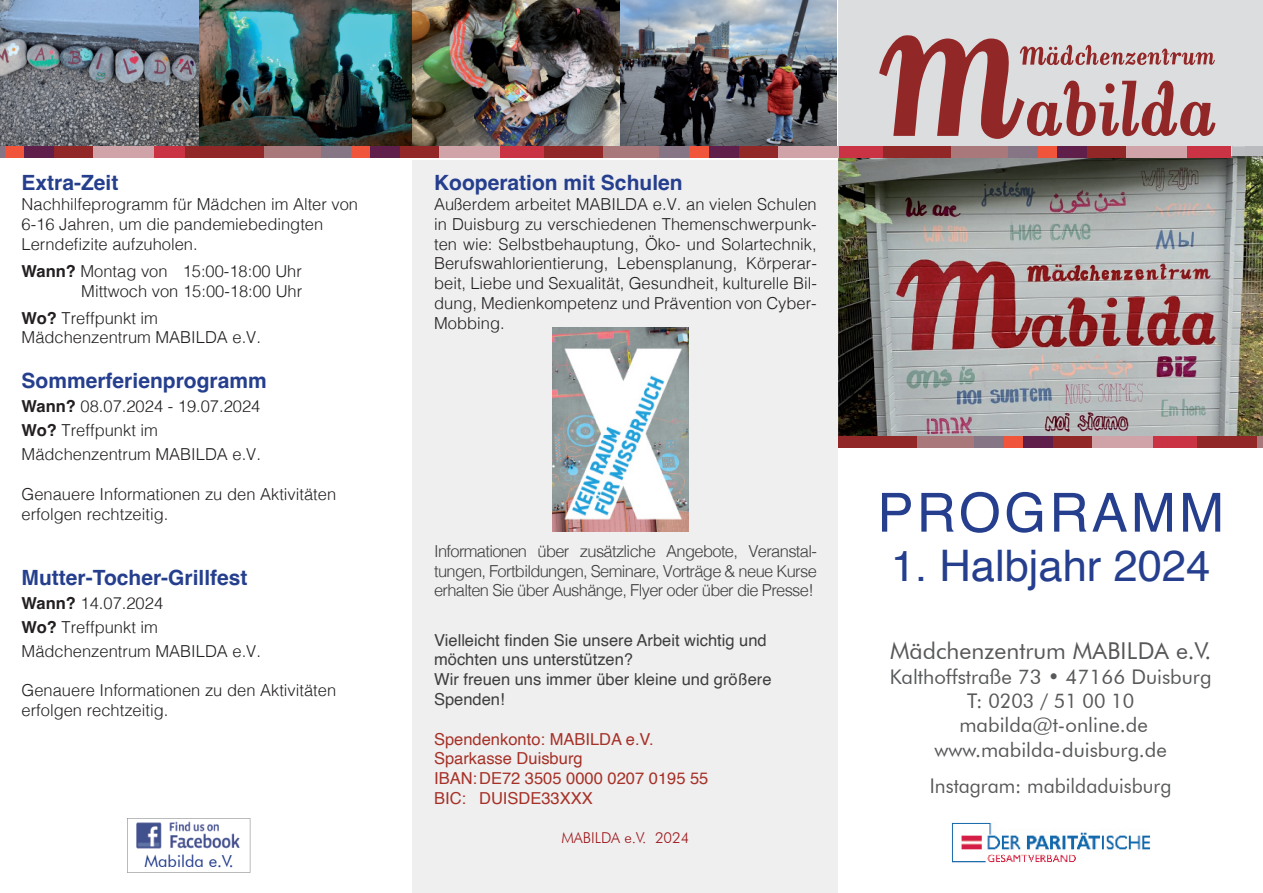
<style>
.page{position:relative;width:1263px;height:893px;background:#fff}
.page>*{position:absolute;margin:0;border:0;box-sizing:border-box;transform-origin:0 0}
.t1{font:54px "Helvetica";letter-spacing:.06em;color:#253f8e}
.t2{font:43.5px "Helvetica";color:#253f8e}
.t3{font:23.25px "Futura BT";color:#57585a}
.t4{font:700 21px "Helvetica";color:#253f8e}
.t5{font:20.25px/24.3px "Futura BT";color:#57585a;text-align:center}
.t6{font:20.25px "Futura BT";color:#57585a;scale:.96 1}
.t7{font:300 16.5px/19.8px "Helvetica";color:#231f20}
.t8{font:300 16.5px/19.8px "Helvetica";letter-spacing:-.04em;color:#3e3e3f;text-align:justify}
.t9{font:16.5px/19.8px "Helvetica";color:#3e3e3f}
.t10{font:16.5px/19.8px "Helvetica";color:#a63127}
.t11{font:16.5px "Futura BT";color:#253f8e}
.t12{font:300 15px "Futura BT";color:#9e191d}
.s1{font-weight:700}
</style>
<div class="page">
<div style="left:838px;top:0;width:425px;height:146px;background:#dcdddf"></div>
<img style="left:838px;top:157px;width:425px;height:280px">
<div style="left:1171px;top:146px;width:61px;height:10px;background:#ca3344"></div>
<svg style="left:1232px;top:146px;width:31px;height:12px"></svg>
<div style="left:872px;top:146px;width:79px;height:11px;background:#922727"></div>
<div style="left:951px;top:146px;width:57px;height:11px;background:#a9787a"></div>
<div style="left:1008px;top:146px;width:30px;height:11px;background:#857585"></div>
<div style="left:1038px;top:146px;width:19px;height:11px;background:#f0543a"></div>
<div style="left:1057px;top:146px;width:30px;height:11px;background:#601f4b"></div>
<div style="left:1087px;top:146px;width:39px;height:11px;background:#922727"></div>
<div style="left:1126px;top:146px;width:61px;height:11px;background:#cfa3a7"></div>
<div style="left:1187px;top:146px;width:43px;height:11px;background:#ca3344"></div>
<svg style="left:879px;top:35px;width:336px;height:104px"></svg>
<div style="left:1178px;top:437px;width:79px;height:11px;background:#922727"></div>
<div style="left:1257px;top:437px;width:6px;height:11px;background:#a9787a"></div>
<div style="left:838px;top:437px;width:79px;height:11px;background:#922727"></div>
<div style="left:917px;top:437px;width:57px;height:11px;background:#a9787a"></div>
<div style="left:974px;top:437px;width:30px;height:11px;background:#857585"></div>
<div style="left:1004px;top:437px;width:19px;height:11px;background:#f0543a"></div>
<div style="left:1023px;top:437px;width:30px;height:11px;background:#601f4b"></div>
<div style="left:1053px;top:437px;width:39px;height:11px;background:#922727"></div>
<div style="left:1092px;top:437px;width:61px;height:11px;background:#cfa3a7"></div>
<div style="left:1153px;top:437px;width:43px;height:11px;background:#ca3344"></div>
<div style="left:0;top:146px;width:6px;height:11px;background:#857585"></div>
<div style="left:5px;top:146px;width:20px;height:11px;background:#f0543a"></div>
<div style="left:25px;top:146px;width:30px;height:11px;background:#601f4b"></div>
<div style="left:55px;top:146px;width:38px;height:11px;background:#922727"></div>
<div style="left:93px;top:146px;width:61px;height:11px;background:#cfa3a7"></div>
<div style="left:154px;top:146px;width:44px;height:11px;background:#ca3344"></div>
<div style="left:543px;top:146px;width:60px;height:11px;background:#922727"></div>
<div style="left:603px;top:146px;width:57px;height:11px;background:#a9787a"></div>
<div style="left:660px;top:146px;width:30px;height:11px;background:#857585"></div>
<div style="left:690px;top:146px;width:19px;height:11px;background:#f0543a"></div>
<div style="left:709px;top:146px;width:30px;height:11px;background:#601f4b"></div>
<div style="left:739px;top:146px;width:39px;height:11px;background:#922727"></div>
<div style="left:778px;top:146px;width:61px;height:11px;background:#cfa3a7"></div>
<div style="left:839px;top:146px;width:43px;height:11px;background:#ca3344"></div>
<div style="left:185px;top:146px;width:79px;height:11px;background:#922727"></div>
<div style="left:264px;top:146px;width:57px;height:11px;background:#a9787a"></div>
<div style="left:321px;top:146px;width:30px;height:11px;background:#857585"></div>
<div style="left:351px;top:146px;width:19px;height:11px;background:#f0543a"></div>
<div style="left:370px;top:146px;width:31px;height:11px;background:#601f4b"></div>
<div style="left:400px;top:146px;width:39px;height:11px;background:#922727"></div>
<div style="left:439px;top:146px;width:61px;height:11px;background:#cfa3a7"></div>
<div style="left:500px;top:146px;width:43px;height:11px;background:#ca3344"></div>
<img style="left:951px;top:822px;width:199px;height:40px">
<div style="left:413px;top:160px;width:425px;height:733px;background:#efeff0"></div>
<img style="left:553px;top:327px;width:136px;height:204px">
<img style="left:0;top:0;width:837px;height:146px">
<svg style="left:127px;top:818px;width:123px;height:55px"></svg>
<p class="t4" style="left:22px;top:170px;width:98px">Extra-Zeit</p>
<p class="t7" style="left:22px;top:193px;width:338px">Nachhilfeprogramm für Mädchen im Alter von<br>6-16 Jahren, um die pandemiebedingten<br>Lerndefizite aufzuholen.</p>
<p class="t7" style="left:22px;top:260px;width:282px;text-align:right"><span class="s1">Wann?</span> Montag von 15:00-18:00 Uhr<br>Mittwoch von 15:00-18:00 Uhr</p>
<p class="t7" style="left:22px;top:307px;width:241px"><span class="s1">Wo?</span> Treffpunkt im<br>Mädchenzentrum MABILDA e.V.</p>
<p class="t4" style="left:22px;top:368px;width:247px">Sommerferienprogramm</p>
<p class="t7" style="left:22px;top:393px;width:241px;line-height:24px"><span class="s1">Wann?</span> 08.07.2024 - 19.07.2024<br><span class="s1">Wo?</span> Treffpunkt im<br>Mädchenzentrum MABILDA e.V.</p>
<p class="t7" style="left:22px;top:483px;width:316px">Genauere Informationen zu den Aktivitäten erfolgen rechtzeitig.</p>
<p class="t4" style="left:22px;top:564px;width:227px">Mutter-Tocher-Grillfest</p>
<p class="t7" style="left:22px;top:590px;width:241px;line-height:24px"><span class="s1">Wann?</span> 14.07.2024<br><span class="s1">Wo?</span> Treffpunkt im<br>Mädchenzentrum MABILDA e.V.</p>
<p class="t7" style="left:22px;top:679px;width:316px">Genauere Informationen zu den Aktivitäten erfolgen rechtzeitig.</p>
<p class="t11" style="left:144px;top:851px;width:91px">Mabilda e.V.</p>
<p class="t4" style="left:434px;top:170px;width:250px">Kooperation mit Schulen</p>
<p class="t7" style="left:434px;top:193px;width:384px;text-align:justify">Außerdem arbeitet MABILDA e.V. an vielen Schulen in Duisburg zu verschiedenen Themenschwerpunk&shy;ten wie: Selbstbehauptung, Öko- und Solartechnik, Berufswahlorientierung, Lebensplanung, Körperar&shy;beit, Liebe und Sexualität, Gesundheit, kulturelle Bil&shy;dung, Medienkompetenz und Prävention von Cyber-Mobbing.</p>
<p class="t8" style="left:434px;top:540px;width:384px">Informationen über zusätzliche Angebote, Veranstal&shy;tungen, Fortbildungen, Seminare, Vorträge &amp; neue Kurse erhalten Sie über Aushänge, Flyer oder über die Presse!</p>
<p class="t9" style="left:434px;top:630px;width:339px">Vielleicht finden Sie unsere Arbeit wichtig und möchten uns unterstützen?<br>Wir freuen uns immer über kleine und größere<br>Spenden!</p>
<p class="t10" style="left:434px;top:729px;width:276px">Spendenkonto: MABILDA e.V.<br>Sparkasse Duisburg<br>IBAN: DE72 3505 0000 0207 0195 55<br>BIC: DUISDE33XXX</p>
<p class="t12" style="left:561px;top:829px;width:130px">MABILDA e.V. 2024</p>
<h1 class="t1" style="left:877px;top:471px;width:348px">PROGRAMM</h1>
<h2 class="t2" style="left:891px;top:532px;width:321px">1. Halbjahr 2024</h2>
<h3 class="t3" style="left:890px;top:637px;width:323px">Mädchenzentrum MABILDA e.V.</h3>
<p class="t5" style="left:890px;top:664px;width:323px">Kalthoffstraße 73 • 47166 Duisburg<br>T: 0203 / 51 00 10 mabilda@t-online.de www.mabilda-duisburg.de</p>
<p class="t6" style="left:930px;top:773px;width:253px">Instagram: mabildaduisburg</p>
</div>
